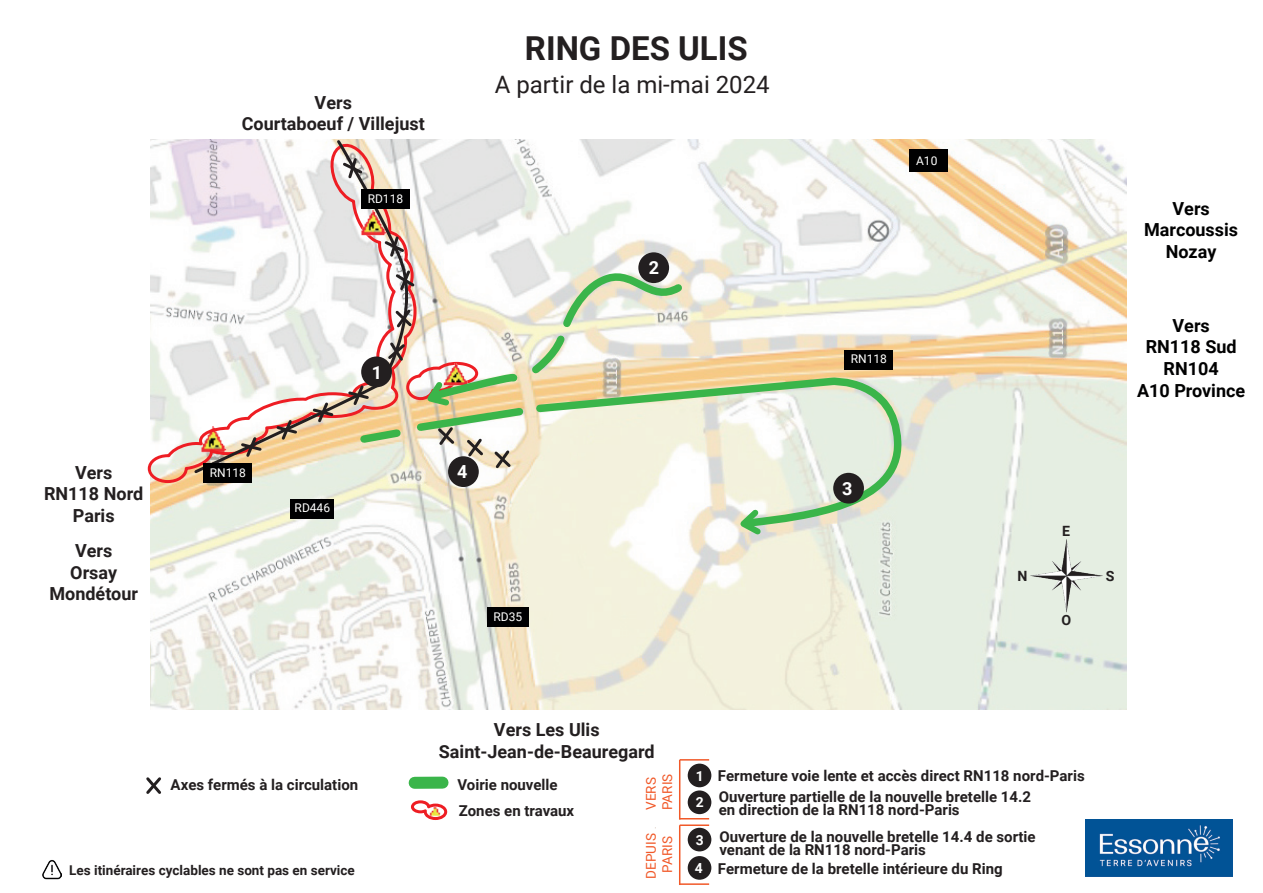
<style>
.page{position:relative;width:1263px;height:893px;background:#fff}
.page>*{position:absolute;margin:0;border:0;box-sizing:border-box;transform-origin:0 0}
.t1{font:700 33px "Roboto";color:#231f20}
.t2{font:24px "Roboto";color:#231f20}
.t3{font:700 18px/21.6px "Roboto";color:#231f20;text-align:center}
.t4{font:700 18px/21.6px "Roboto";color:#000001;text-align:center}
.t5{font:700 18px "Roboto";color:#fff}
.t6{font:700 15px/26.4px "Roboto";color:#231f20}
.t7{font:700 14.1px "Roboto";color:#231f20}
.t8{font:700 13.8px/27.9px "Roboto";color:#fff}
.t9{font:700 13.5px "Roboto";color:#231f20}
.t10{font:13.5px/16.2px "Roboto";color:#f15929}
.t11{font:12px "Roboto";color:#fff}
</style>
<div class="page">
<img style="left:151px;top:139px;width:976px;height:571px">
<svg style="left:532px;top:378px;width:376px;height:153px"></svg>
<svg style="left:147px;top:142px;width:271px;height:343px"></svg>
<img style="left:1029px;top:539px;width:74px;height:74px">
<svg style="left:193px;top:139px;width:229px;height:336px"></svg>
<svg style="left:340px;top:156px;width:25px;height:25px"></svg>
<svg style="left:311px;top:400px;width:24px;height:25px"></svg>
<svg style="left:274px;top:418px;width:25px;height:24px"></svg>
<svg style="left:239px;top:435px;width:25px;height:24px"></svg>
<svg style="left:733px;top:504px;width:33px;height:36px"></svg>
<svg style="left:346px;top:234px;width:342px;height:237px"></svg>
<div style="left:909px;top:149px;width:38px;height:23px;background:#000001"></div>
<div style="left:487px;top:607px;width:42px;height:20px;background:#000001"></div>
<div style="left:844px;top:350px;width:49px;height:20px;background:#000001"></div>
<div style="left:361px;top:189px;width:49px;height:20px;background:#000001"></div>
<div style="left:290px;top:499px;width:44px;height:19px;background:#000001"></div>
<div style="left:204px;top:463px;width:48px;height:20px;background:#000001"></div>
<svg style="left:146px;top:777px;width:15px;height:17px"></svg>
<div style="left:415px;top:777px;width:27px;height:12px;background:#3ab54a"></div>
<svg style="left:411px;top:800px;width:37px;height:20px"></svg>
<img style="left:1085px;top:819px;width:147px;height:58px">
<img style="left:42px;top:860px;width:20px;height:19px">
<div style="left:833px;top:473px;width:31px;height:31px;background:#231f20;border-radius:50%"></div>
<div style="left:361px;top:356px;width:31px;height:31px;background:#231f20;border-radius:50%"></div>
<div style="left:638px;top:252px;width:31px;height:31px;background:#231f20;border-radius:50%"></div>
<div style="left:448px;top:456px;width:31px;height:31px;background:#231f20;border-radius:50%"></div>
<div style="left:688px;top:764px;width:23px;height:23px;background:#231f20;border-radius:50%"></div>
<div style="left:688px;top:790px;width:23px;height:24px;background:#231f20;border-radius:50%"></div>
<hr style="left:680px;top:759px;width:29px;height:2px;background:#f15929">
<hr style="left:679px;top:760px;width:1px;height:60px;background:#f15929">
<svg style="left:680px;top:818px;width:29px;height:1px"></svg>
<div style="left:688px;top:828px;width:23px;height:23px;background:#231f20;border-radius:50%"></div>
<div style="left:688px;top:856px;width:23px;height:24px;background:#231f20;border-radius:50%"></div>
<hr style="left:680px;top:824px;width:29px;height:2px;background:#f15929">
<hr style="left:679px;top:825px;width:1px;height:60px;background:#f15929">
<hr style="left:680px;top:883px;width:29px;height:2px;background:#f15929">
<p class="t3" style="left:44px;top:461px;width:101px">Vers<br>RN118 Nord<br>Paris</p>
<p class="t3" style="left:49px;top:539px;width:90px">Vers<br>Orsay<br>Mondétour</p>
<p class="t3" style="left:242px;top:91px;width:184px">Vers<br>Courtaboeuf / Villejust</p>
<p class="t11" style="left:368px;top:190px;width:37px">RD118</p>
<h1 class="t1" style="left:525px;top:25px;width:224px">RING DES ULIS</h1>
<h2 class="t2" style="left:495px;top:67px;width:276px">A partir de la mi-mai 2024</h2>
<p class="t5" style="left:649px;top:255px;width:12px">2</p>
<p class="t11" style="left:210px;top:464px;width:38px">RN118</p>
<p class="t5" style="left:372px;top:360px;width:12px">1</p>
<p class="t11" style="left:295px;top:500px;width:37px">RD446</p>
<p class="t5" style="left:457px;top:459px;width:12px">4</p>
<p class="t11" style="left:493px;top:608px;width:30px">RD35</p>
<p class="t11" style="left:916px;top:152px;width:23px">A10</p>
<p class="t11" style="left:851px;top:351px;width:38px">RN118</p>
<p class="t5" style="left:842px;top:476px;width:12px">3</p>
<p class="t4" style="left:1144px;top:197px;width:95px">Vers<br>Marcoussis<br>Nozay</p>
<p class="t4" style="left:1137px;top:314px;width:110px">Vers<br>RN118 Sud<br>RN104<br>A10 Province</p>
<p class="t7" style="left:1062px;top:521px;width:9px">E</p>
<p class="t7" style="left:1017px;top:566px;width:11px">N</p>
<p class="t7" style="left:1106px;top:566px;width:10px">S</p>
<p class="t7" style="left:1062px;top:610px;width:11px">O</p>
<p class="t3" style="left:439px;top:718px;width:217px">Vers Les Ulis<br>Saint-Jean-de-Beauregard</p>
<p class="t6" style="left:171px;top:771px;width:189px">Axes fermés à la circulation</p>
<p class="t6" style="left:457px;top:770px;width:118px">Voirie nouvelle<br>Zones en travaux</p>
<p class="t9" style="left:69px;top:861px;width:287px">Les itinéraires cyclables ne sont pas en service</p>
<p class="t10" style="left:642px;top:810px;width:38px;rotate:-90deg">VERS<br>PARIS</p>
<p class="t10" style="left:642px;top:879px;width:47px;text-align:center;rotate:-90deg">DEPUIS<br>PARIS</p>
<p class="t6" style="left:718px;top:764px;width:368px;line-height:20.9px">Fermeture voie lente et accès direct RN118 nord-Paris<br>Ouverture partielle de la nouvelle bretelle 14.2</p>
<p class="t6" style="left:719px;top:796px;width:242px">en direction de la RN118 nord-Paris</p>
<p class="t8" style="left:696px;top:761px;width:9px">1</p>
<p class="t8" style="left:696px;top:788px;width:9px">2</p>
<p class="t8" style="left:695px;top:825px;width:10px">3<br>4</p>
<p class="t6" style="left:719px;top:829px;width:318px;line-height:13.5px">Ouverture de la nouvelle bretelle 14.4 de sortie venant de la RN118 nord-Paris</p>
<p class="t6" style="left:718px;top:855px;width:286px">Fermeture de la bretelle intérieure du Ring</p>
</div>
